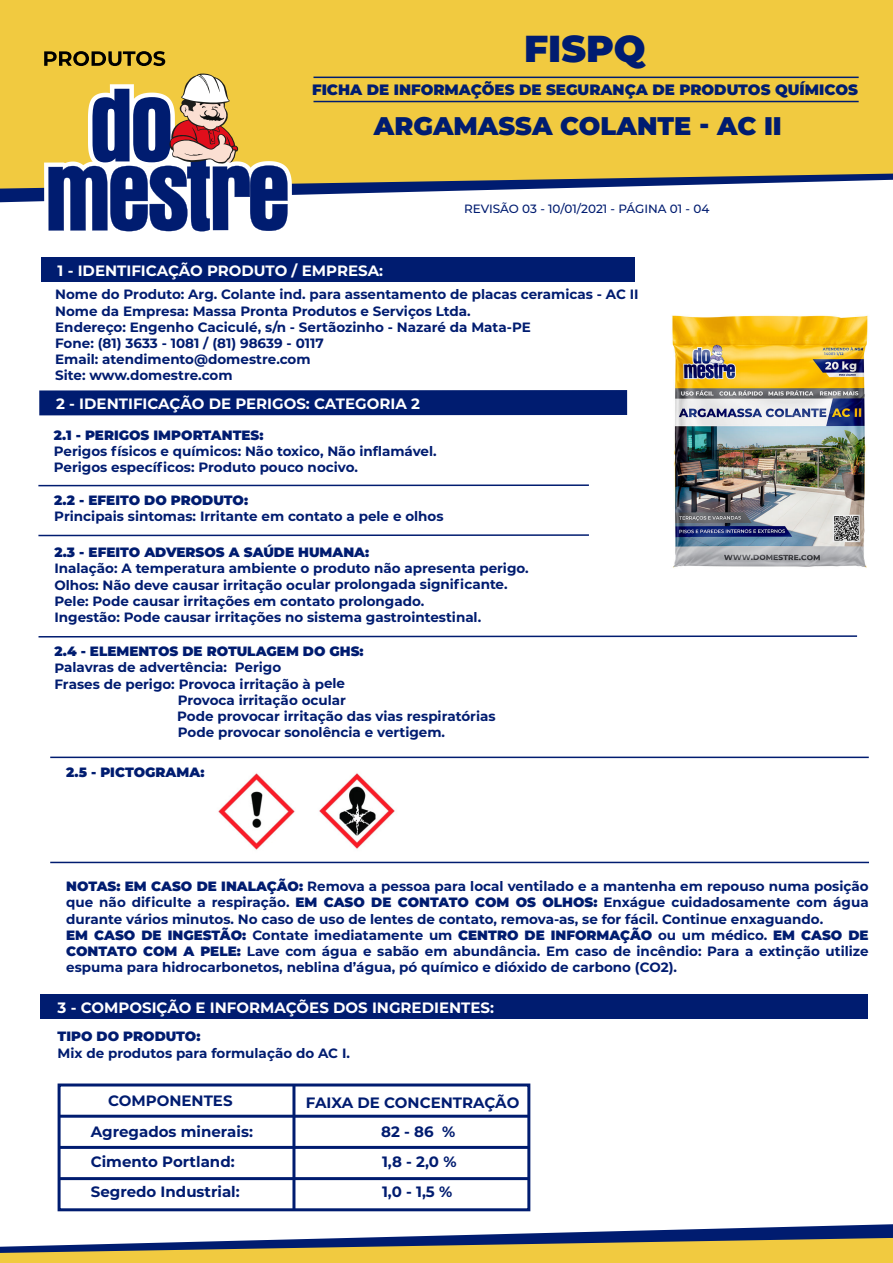
<style>
.page{position:relative;width:893px;height:1263px;background:#fff}
.page>*{position:absolute;margin:0;border:0;box-sizing:border-box;transform-origin:0 0}
.t1{font:900 37.5px "Montserrat";color:#001c70}
.t2{font:900 25.5px "Montserrat";color:#001c70}
.t3{font:700 15px "Montserrat";color:#fff}
.t4{font:700 15px "Montserrat";color:#001c70}
.t5{font:900 15px "Montserrat";color:#001c70}
.t6{font:700 13.5px/16.2px "Montserrat";color:#001c70}
.t7{font:900 13.5px "Montserrat";color:#001c70}
.t8{font:500 12px "Montserrat";color:#001c70}
.s1{font-weight:900}
</style>
<div class="page">
<div style="left:58px;top:1083px;width:472px;height:128px;border:3px solid #001c70"></div>
<hr style="left:59px;top:1177px;width:470px;height:3px;background:#001c70">
<hr style="left:59px;top:1146px;width:470px;height:3px;background:#001c70">
<hr style="left:59px;top:1115px;width:470px;height:3px;background:#001c70">
<hr style="left:292px;top:1085px;width:3px;height:125px;background:#001c70">
<div style="left:41px;top:257px;width:593px;height:25px;background:#001c70"></div>
<div style="left:41px;top:994px;width:827px;height:25px;background:#001c70"></div>
<svg style="left:0;top:189px;width:525px;height:13px"></svg>
<div style="left:0;top:0;width:893px;height:189px;background:#f1ca40"></div>
<svg style="left:0;top:1224px;width:893px;height:39px"></svg>
<svg style="left:44px;top:73px;width:248px;height:159px"></svg>
<svg style="left:44px;top:51px;width:121px;height:15px;background:#7e6921"></svg>
<hr style="left:313px;top:101px;width:546px;height:1px;background:#001c70">
<hr style="left:313px;top:77px;width:546px;height:1px;background:#001c70">
<div style="left:39px;top:390px;width:588px;height:25px;background:#001c70"></div>
<hr style="left:38px;top:484px;width:551px;height:2px;background:#001c70">
<hr style="left:38px;top:534px;width:551px;height:2px;background:#001c70">
<svg style="left:38px;top:635px;width:820px;height:3px;background:#7f8db7"></svg>
<hr style="left:50px;top:757px;width:819px;height:1px;background:#001c70">
<hr style="left:50px;top:862px;width:819px;height:1px;background:#001c70">
<img style="left:218px;top:773px;width:77px;height:77px">
<img style="left:319px;top:773px;width:76px;height:76px">
<img style="left:672px;top:315px;width:196px;height:253px">
<h1 class="t1" style="left:524px;top:21px;width:123px">FISPQ</h1>
<p class="t5" style="left:312px;top:79px;width:547px">FICHA DE INFORMAÇÕES DE SEGURANÇA DE PRODUTOS QUÍMICOS</p>
<h2 class="t2" style="left:374px;top:106px;width:409px">ARGAMASSA COLANTE - AC II</h2>
<p class="t3" style="left:58px;top:260px;width:327px">1 - IDENTIFICAÇÃO PRODUTO / EMPRESA:</p>
<p class="t8" style="left:464px;top:200px;width:247px">REVISÃO 03 - 10/01/2021 - PÁGINA 01 - 04</p>
<p class="t6" style="left:55px;top:286px;width:585px">Nome do Produto: Arg. Colante ind. para assentamento de placas ceramicas - AC II Nome da Empresa: Massa Pronta Produtos e Serviços Ltda.<br>Endereço: Engenho Caciculé, s/n - Sertãozinho - Nazaré da Mata-PE<br>Fone: (81) 3633 - 1081 / (81) 98639 - 0117<br>Email: atendimento@domestre.com<br>Site: www.domestre.com</p>
<p class="t3" style="left:56px;top:393px;width:365px">2 - IDENTIFICAÇÃO DE PERIGOS: CATEGORIA 2</p>
<p class="t7" style="left:54px;top:425px;width:211px">2.1 - PERIGOS IMPORTANTES:</p>
<p class="t6" style="left:54px;top:442px;width:384px">Perigos físicos e químicos: Não toxico, Não inflamável.<br>Perigos específicos: Produto pouco nocivo.</p>
<p class="t7" style="left:54px;top:490px;width:195px">2.2 - EFEITO DO PRODUTO:</p>
<p class="t6" style="left:54px;top:508px;width:391px">Principais sintomas: Irritante em contato a pele e olhos</p>
<p class="t7" style="left:54px;top:542px;width:317px">2.3 - EFEITO ADVERSOS A SAÚDE HUMANA:</p>
<p class="t6" style="left:54px;top:560px;width:476px">Inalação: A temperatura ambiente o produto não apresenta perigo.<br>Olhos: Não deve causar irritação ocular prolongada significante.<br>Pele: Pode causar irritações em contato prolongado.<br>Ingestão: Pode causar irritações no sistema gastrointestinal.</p>
<p class="t7" style="left:54px;top:641px;width:311px">2.4 - ELEMENTOS DE ROTULAGEM DO GHS:</p>
<p class="t6" style="left:54px;top:659px;width:228px">Palavras de advertência: Perigo</p>
<p class="t6" style="left:54px;top:675px;width:292px">Frases de perigo: Provoca irritação à pele</p>
<p class="t6" style="left:178px;top:691px;width:170px">Provoca irritação ocular</p>
<p class="t6" style="left:177px;top:707px;width:320px">Pode provocar irritação das vias respiratórias</p>
<p class="t6" style="left:178px;top:723px;width:269px">Pode provocar sonolência e vertigem.</p>
<p class="t7" style="left:66px;top:762px;width:140px">2.5 - PICTOGRAMA:</p>
<p class="t6" style="left:66px;top:877px;width:804px"><span class="s1">NOTAS: EM CASO DE INALAÇÃO:</span> Remova a pessoa para local ventilado e a mantenha em repouso numa posição que não dificulte a respiração. <span class="s1">EM CASO DE CONTATO COM OS OLHOS:</span> Enxágue cuidadosamente com água durante vários minutos. No caso de uso de lentes de contato, remova-as, se for fácil. Continue enxaguando.<br><span class="s1">EM CASO DE INGESTÃO:</span> Contate imediatamente um <span class="s1">CENTRO DE INFORMAÇÃO</span> ou um médico. <span class="s1">EM CASO DE CONTATO COM A PELE:</span> Lave com água e sabão em abundância. Em caso de incêndio: Para a extinção utilize espuma para hidrocarbonetos, neblina d’água, pó químico e dióxido de carbono (CO2).</p>
<p class="t3" style="left:58px;top:996px;width:438px">3 - COMPOSIÇÃO E INFORMAÇÕES DOS INGREDIENTES:</p>
<p class="t7" style="left:58px;top:1026px;width:144px">TIPO DO PRODUTO:</p>
<p class="t6" style="left:58px;top:1044px;width:294px">Mix de produtos para formulação do AC I.</p>
<p class="t4" style="left:108px;top:1089px;width:126px">COMPONENTES</p>
<p class="t4" style="left:306px;top:1091px;width:215px">FAIXA DE CONCENTRAÇÃO</p>
<p class="t4" style="left:91px;top:1120px;width:164px">Agregados minerais:</p>
<p class="t4" style="left:381px;top:1120px;width:76px">82 - 86 %</p>
<p class="t4" style="left:91px;top:1150px;width:145px">Cimento Portland:</p>
<p class="t4" style="left:382px;top:1150px;width:76px">1,8 - 2,0 %</p>
<p class="t4" style="left:91px;top:1180px;width:150px">Segredo Industrial:</p>
<p class="t4" style="left:382px;top:1180px;width:72px">1,0 - 1,5 %</p>
</div>
